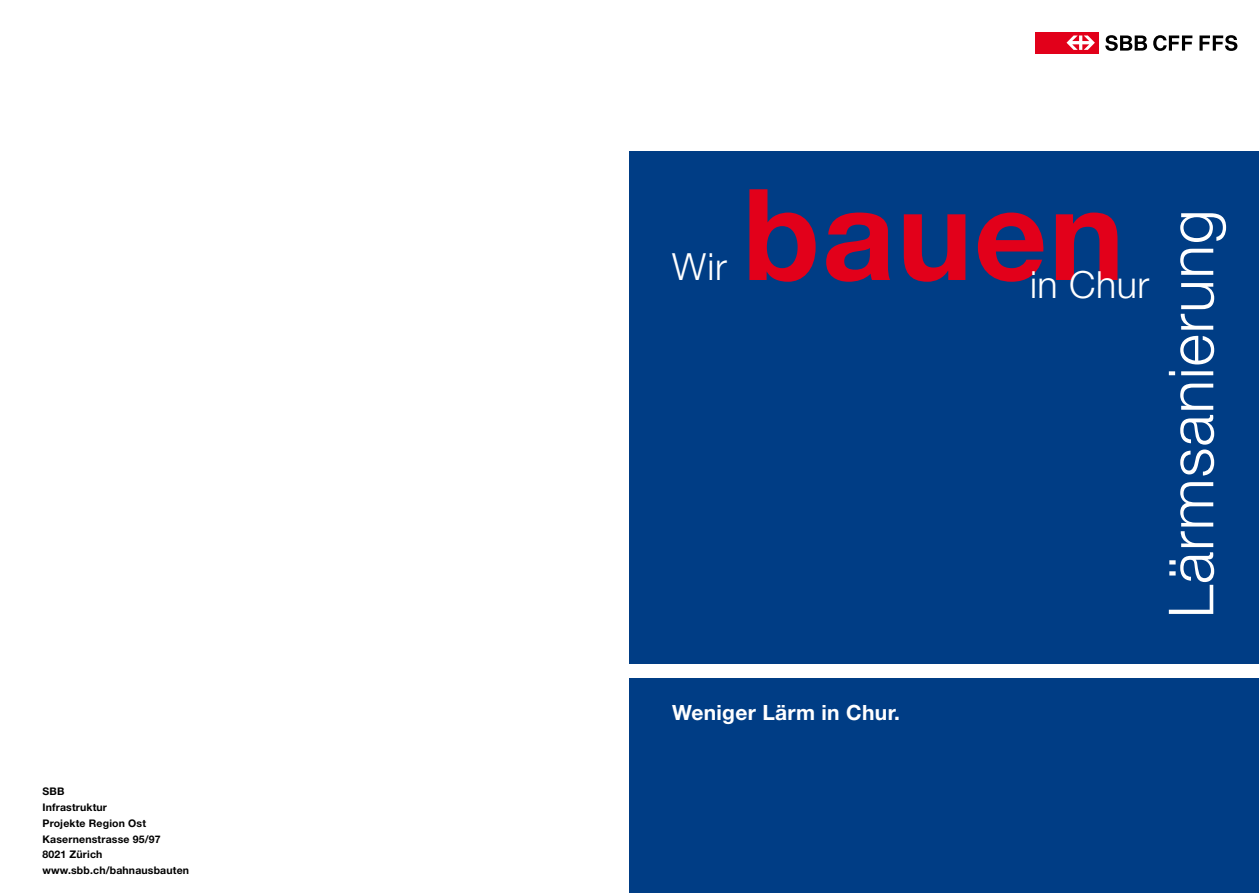
<style>
.page{position:relative;width:1259px;height:893px;background:#fff}
.page>*{position:absolute;margin:0;border:0;box-sizing:border-box;transform-origin:0 0}
._02_theme_hel_bold_w{font:700 127.05px "Helvetica Neue LT";letter-spacing:.015em;color:#e2001a}
._02_theme_hel_bold_w-2{font:300 62.25px "Helvetica Neue LT";letter-spacing:.015em;color:#fff}
._02_theme_hel_bold_w-3{font:300 37.5px "Helvetica Neue LT";letter-spacing:.015em;color:#fff}
._02_theme_hel_bold_w-4{font:700 21px "Helvetica Neue LT";letter-spacing:.015em;color:#fff}
._26_address_hel_bold{font:700 10.5px "Helvetica Neue LT";letter-spacing:.015em;color:#000}
</style>
<div class="page">
<div style="left:629px;top:678px;width:630px;height:215px;background:#003d85"></div>
<div style="left:629px;top:151px;width:630px;height:512px;background:#003d85"></div>
<svg style="left:1105px;top:35px;width:42px;height:16px"></svg>
<svg style="left:1153px;top:35px;width:39px;height:16px"></svg>
<svg style="left:1199px;top:35px;width:38px;height:16px"></svg>
<div style="left:1034px;top:32px;width:64px;height:21px;background:#e2001a"></div>
<svg style="left:1066px;top:35px;width:29px;height:15px"></svg>
<p class="_26_address_hel_bold" style="left:43px;top:785px;width:23px">SBB</p>
<p class="_26_address_hel_bold" style="left:43px;top:801px;width:66px">Infrastruktur</p>
<p class="_26_address_hel_bold" style="left:43px;top:817px;width:105px">Projekte Region Ost</p>
<p class="_26_address_hel_bold" style="left:43px;top:832px;width:120px">Kasernenstrasse 95/97</p>
<p class="_26_address_hel_bold" style="left:43px;top:848px;width:61px">8021 Zürich</p>
<p class="_26_address_hel_bold" style="left:43px;top:864px;width:148px">www.sbb.ch/bahnausbauten</p>
<p class="_02_theme_hel_bold_w-3" style="left:672px;top:244px;width:56px">Wir</p>
<p class="_02_theme_hel_bold_w" style="left:742px;top:156px;width:383px">bauen</p>
<p class="_02_theme_hel_bold_w-3" style="left:1030px;top:262px;width:121px">in Chur</p>
<p class="_02_theme_hel_bold_w-2" style="left:1153px;top:618px;width:410px;rotate:-90deg">Lärmsanierung</p>
<p class="_02_theme_hel_bold_w-4" style="left:672px;top:700px;width:229px">Weniger Lärm in Chur.</p>
</div>
